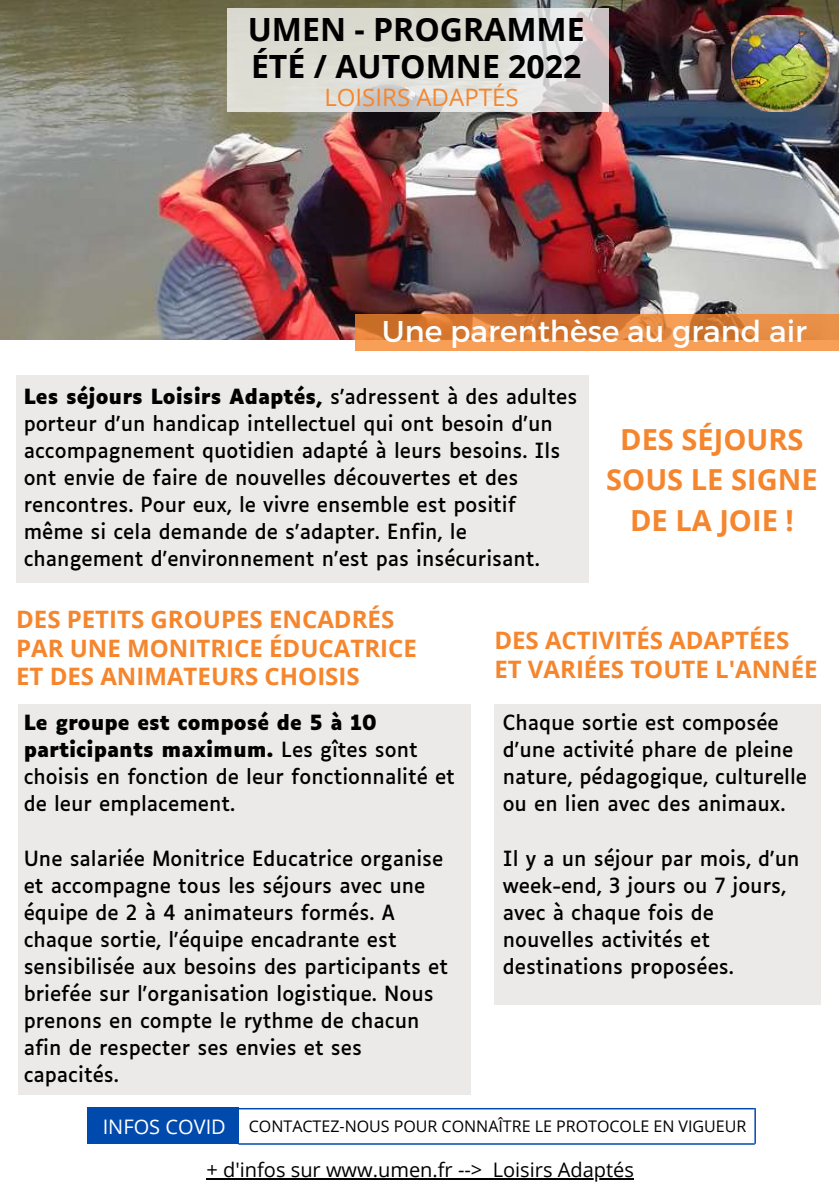
<style>
.page{position:relative;width:839px;height:1191px;background:#fff}
.page>*{position:absolute;margin:0;border:0;box-sizing:border-box;transform-origin:0 0}
.t1{font:700 32px/37.6px "Open Sans";color:#000}
.t2{font:30px "Montserrat";color:#fff}
.t3{font:700 29px/40.6px "Open Sans";color:#f5862d;text-align:center}
.t4{font:700 24px/28.6px "Open Sans";color:#f5862d}
.t5{font:24px "Open Sans";color:#f5862d}
.t6{font:20px/27px "Luciole";color:#000}
.t7{font:20px "Open Sans";color:#000}
.t8{font:16px "Open Sans";color:#000}
.s1{font-weight:700}
.s2{font-size:20px;color:#fff}
</style>
<div class="page">
<img style="left:0;top:0;width:838px;height:339px">
<img style="left:732px;top:15px;width:97px;height:96px">
<svg style="left:227px;top:9px;width:382px;height:103px;background:#dcdad5"></svg>
<svg style="left:355px;top:315px;width:483px;height:36px;background:#e38841"></svg>
<div style="left:87px;top:1108px;width:152px;height:36px;background:#004aad"></div>
<hr style="left:239px;top:1108px;width:515px;height:1px;background:#004aad">
<hr style="left:239px;top:1143px;width:515px;height:2px;background:#004aad">
<hr style="left:754px;top:1109px;width:1px;height:34px;background:#004aad">
<div style="left:16px;top:376px;width:572px;height:207px;background:#ebeae8"></div>
<div style="left:494px;top:704px;width:326px;height:301px;background:#ebeae8"></div>
<div style="left:18px;top:704px;width:452px;height:391px;background:#ebeae8"></div>
<hr style="left:206px;top:1178px;width:276px;height:2px;background:#000">
<svg style="left:482px;top:1178px;width:10px;height:2px"></svg>
<hr style="left:492px;top:1178px;width:142px;height:2px;background:#000">
<h1 class="t1" style="left:248px;top:9px;width:338px">UMEN - PROGRAMME<br>ÉTÉ / AUTOMNE 2022</h1>
<p class="t5" style="left:324px;top:81px;width:196px">LOISIRS ADAPTÉS</p>
<h2 class="t2" style="left:382px;top:312px;width:426px">Une parenthèse au grand air</h2>
<p class="t6" style="left:24px;top:385px;width:555px"><span class="s1">Les séjours Loisirs Adaptés,</span> s'adressent à des adultes porteur d'un handicap intellectuel qui ont besoin d'un accompagnement quotidien adapté à leurs besoins. Ils ont envie de faire de nouvelles découvertes et des rencontres. Pour eux, le vivre ensemble est positif même si cela demande de s'adapter. Enfin, le changement d'environnement n'est pas insécurisant.</p>
<h3 class="t3" style="left:606px;top:418px;width:213px">DES SÉJOURS<br>SOUS LE SIGNE<br>DE LA JOIE !</h3>
<p class="t4" style="left:16px;top:604px;width:402px">DES PETITS GROUPES ENCADRÉS<br>PAR UNE MONITRICE ÉDUCATRICE<br>ET DES ANIMATEURS CHOISIS</p>
<p class="t6" style="left:24px;top:711px;width:433px"><span class="s1">Le groupe est composé de 5 à 10 participants maximum.</span> Les gîtes sont choisis en fonction de leur fonctionnalité et de leur emplacement.</p>
<p class="t6" style="left:24px;top:846px;width:426px">Une salariée Monitrice Educatrice organise et accompagne tous les séjours avec une équipe de 2 à 4 animateurs formés. A chaque sortie, l'équipe encadrante est sensibilisée aux besoins des participants et briefée sur l'organisation logistique. Nous prenons en compte le rythme de chacun afin de respecter ses envies et ses capacités.</p>
<p class="t4" style="left:494px;top:625px;width:325px">DES ACTIVITÉS ADAPTÉES<br>ET VARIÉES TOUTE L'ANNÉE</p>
<p class="t6" style="left:502px;top:711px;width:306px">Chaque sortie est composée d'une activité phare de pleine nature, pédagogique, culturelle ou en lien avec des animaux.</p>
<p class="t6" style="left:502px;top:846px;width:298px">Il y a un séjour par mois, d'un week-end, 3 jours ou 7 jours, avec à chaque fois de nouvelles activités et destinations proposées.</p>
<p class="t8" style="left:103px;top:1115px;width:645px"><span class="s2">INFOS COVID</span> CONTACTEZ-NOUS POUR CONNAÎTRE LE PROTOCOLE EN VIGUEUR</p>
<p class="t7" style="left:206px;top:1155px;width:429px">+ d'infos sur www.umen.fr --&gt; Loisirs Adaptés</p>
</div>
